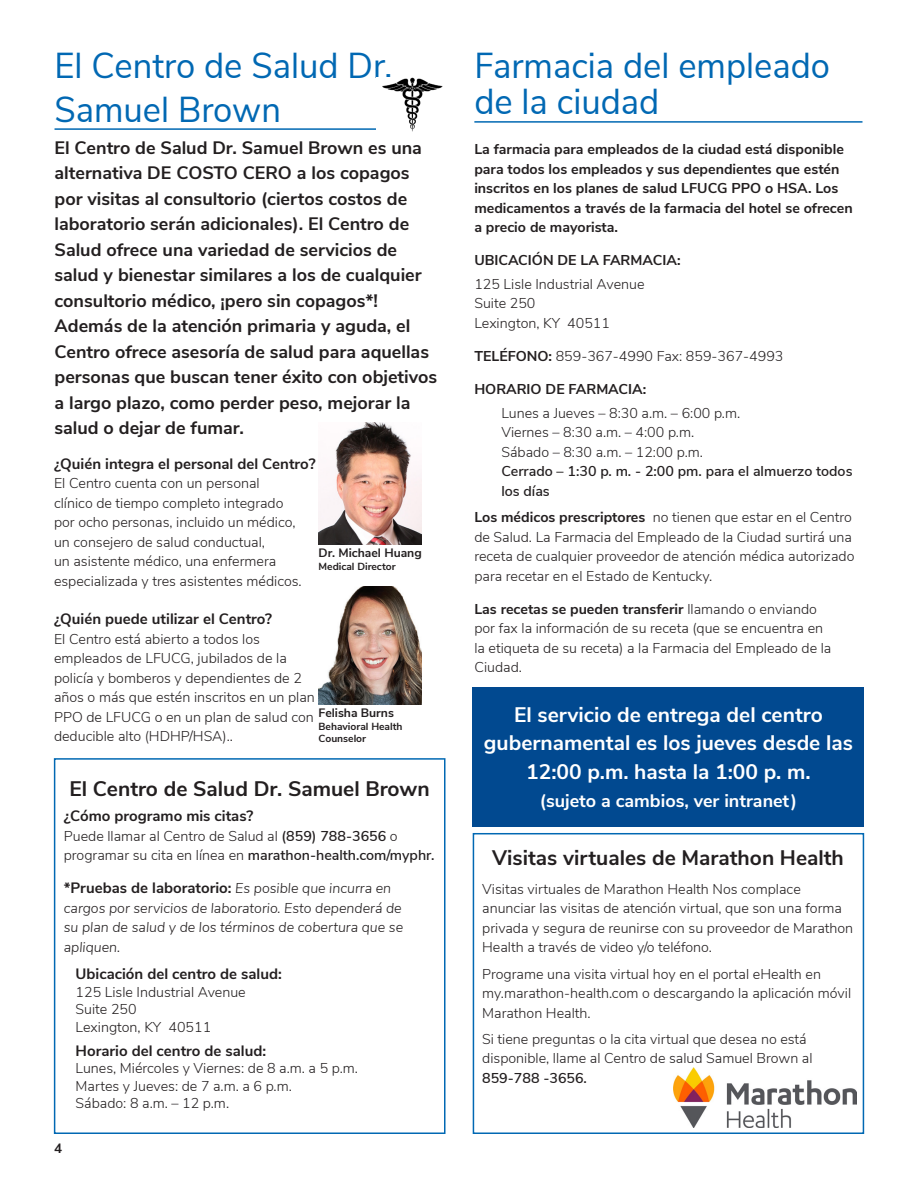
<style>
.page{position:relative;width:918px;height:1188px;background:#fff}
.page>*{position:absolute;margin:0;border:0;box-sizing:border-box;transform-origin:0 0}
.t1{font:36px/43.2px "Nunito Sans";color:#0168b3;scale:.96 1}
.t2{font:700 21px/28.5px "Nunito Sans";color:#fff;text-align:center}
.t3{font:700 21px "Nunito Sans";color:#231f20}
.t4{font:700 18px/25.5px "Nunito Sans";color:#231f20}
.t5{font:700 18px "Nunito Sans";color:#fff}
.t6{font:700 15px "Nunito Sans";color:#231f20}
.t7{font:300 14.25px/19.5px "Nunito Sans";color:#231f20}
.t8{font:700 14.25px/19.5px "Nunito Sans";color:#231f20}
.t9{font:italic 300 14.25px/19.5px "Nunito Sans";color:#231f20;text-align:justify}
.t10{font:600 14.25px/19.5px "Nunito Sans";color:#231f20}
.t11{font:700 13.5px "Nunito Sans";color:#231f20}
.t12{font:700 12.15px "Nunito Sans";color:#231f20}
.t13{font:700 10.2px/12.3px "Nunito Sans";color:#231f20}
.s1{font-weight:600}
.s2{font-weight:300;font-style:italic;font-size:14.25px}
.s3{font-weight:700}
</style>
<div class="page">
<div style="left:473px;top:833px;width:391px;height:301px;border:2px solid #0168b3"></div>
<hr style="left:55px;top:128px;width:390px;height:2px;background:#0168b3">
<img style="left:376px;top:78px;width:69px;height:53px">
<hr style="left:474px;top:121px;width:388px;height:2px;background:#0168b3">
<div style="left:54px;top:758px;width:392px;height:376px;border:2px solid #0168b3"></div>
<img style="left:319px;top:423px;width:103px;height:122px">
<div style="left:473px;top:687px;width:391px;height:139px;background:#014990"></div>
<img style="left:674px;top:1068px;width:183px;height:60px">
<img style="left:319px;top:586px;width:103px;height:119px">
<p class="t1" style="left:55px;top:42px;width:353px">El Centro de Salud Dr.<br>Samuel Brown</p>
<p class="t4" style="left:55px;top:134px;width:384px">El Centro de Salud Dr. Samuel Brown es una alternativa DE COSTO CERO a los copagos por visitas al consultorio (ciertos costos de laboratorio serán adicionales). El Centro de Salud ofrece una variedad de servicios de salud y bienestar similares a los de cualquier consultorio médico, ¡pero sin copagos*!<br>Además de la atención primaria y aguda, el Centro ofrece asesoría de salud para aquellas personas que buscan tener éxito con objetivos a largo plazo, como perder peso, mejorar la salud o dejar de fumar.</p>
<p class="t6" style="left:54px;top:453px;width:263px">¿Quién integra el personal del Centro?</p>
<p class="t7" style="left:54px;top:473px;width:249px">El Centro cuenta con un personal clínico de tiempo completo integrado por ocho personas, incluido un médico, un consejero de salud conductual,<br>un asistente médico, una enfermera especializada y tres asistentes médicos.</p>
<p class="t6" style="left:54px;top:608px;width:220px">¿Quién puede utilizar el Centro?</p>
<p class="t7" style="left:54px;top:628px;width:262px">El Centro está abierto a todos los empleados de LFUCG, jubilados de la policía y bomberos y dependientes de 2 años o más que estén inscritos en un plan PPO de LFUCG o en un plan de salud con deducible alto (HDHP/HSA)..</p>
<p class="t12" style="left:319px;top:544px;width:105px">Dr. Michael Huang</p>
<p class="t13" style="left:319px;top:560px;width:79px">Medical Director</p>
<p class="t12" style="left:319px;top:704px;width:77px">Felisha Burns</p>
<p class="t13" style="left:319px;top:719px;width:85px">Behavioral Health<br>Counselor</p>
<p class="t3" style="left:70px;top:774px;width:362px">El Centro de Salud Dr. Samuel Brown</p>
<p class="t6" style="left:64px;top:805px;width:191px">¿Cómo programo mis citas?</p>
<p class="t7" style="left:64px;top:825px;width:372px">Puede llamar al Centro de Salud al <span class="s1">(859) 788-3656</span> o programar su cita en línea en <span class="s1">marathon-health.com/myphr.</span></p>
<p class="t6" style="left:64px;top:877px;width:329px">*Pruebas de laboratorio: <span class="s2">Es posible que incurra en</span></p>
<p class="t9" style="left:64px;top:897px;width:341px">cargos por servicios de laboratorio. Esto dependerá de su plan de salud y de los términos de cobertura que se apliquen.</p>
<p class="t6" style="left:76px;top:963px;width:208px">Ubicación del centro de salud:</p>
<p class="t7" style="left:76px;top:981px;width:172px">125 Lisle Industrial Avenue</p>
<p class="t7" style="left:76px;top:998px;width:63px">Suite 250</p>
<p class="t7" style="left:76px;top:1016px;width:137px">Lexington, KY 40511</p>
<p class="t6" style="left:76px;top:1040px;width:192px">Horario del centro de salud:</p>
<p class="t7" style="left:76px;top:1058px;width:284px">Lunes, Miércoles y Viernes: de 8 a.m. a 5 p.m.</p>
<p class="t7" style="left:76px;top:1075px;width:218px">Martes y Jueves: de 7 a.m. a 6 p.m.</p>
<p class="t7" style="left:76px;top:1092px;width:155px">Sábado: 8 a.m. – 12 p.m.</p>
<p class="t11" style="left:54px;top:1138px;width:10px">4</p>
<p class="t1" style="left:474px;top:46px;width:372px;line-height:36px">Farmacia del empleado de la ciudad</p>
<p class="t8" style="left:474px;top:139px;width:380px">La farmacia para empleados de la ciudad está disponible para todos los empleados y sus dependientes que estén inscritos en los planes de salud LFUCG PPO o HSA. Los medicamentos a través de la farmacia del hotel se ofrecen a precio de mayorista.</p>
<p class="t8" style="left:474px;top:250px;width:208px">UBICACIÓN DE LA FARMACIA:</p>
<p class="t7" style="left:474px;top:273px;width:172px">125 Lisle Industrial Avenue</p>
<p class="t7" style="left:474px;top:293px;width:63px">Suite 250</p>
<p class="t7" style="left:474px;top:312px;width:137px">Lexington, KY 40511</p>
<p class="t7" style="left:474px;top:345px;width:311px"><span class="s3">TELÉFONO:</span> 859-367-4990 Fax: 859-367-4993</p>
<p class="t8" style="left:474px;top:378px;width:173px">HORARIO DE FARMACIA:</p>
<p class="t7" style="left:501px;top:402px;width:240px">Lunes a Jueves – 8:30 a.m. – 6:00 p.m.</p>
<p class="t7" style="left:501px;top:422px;width:194px">Viernes – 8:30 a.m. – 4:00 p.m.</p>
<p class="t7" style="left:501px;top:441px;width:203px">Sábado – 8:30 a.m. – 12:00 p.m.</p>
<p class="t10" style="left:501px;top:461px;width:353px">Cerrado – 1:30 p. m. - 2:00 pm. para el almuerzo todos los días</p>
<p class="t7" style="left:474px;top:506px;width:382px"><span class="s3">Los médicos prescriptores</span> no tienen que estar en el Centro de Salud. La Farmacia del Empleado de la Ciudad surtirá una receta de cualquier proveedor de atención médica autorizado para recetar en el Estado de Kentucky.</p>
<p class="t7" style="left:474px;top:598px;width:359px"><span class="s3">Las recetas se pueden transferir</span> llamando o enviando por fax la información de su receta (que se encuentra en la etiqueta de su receta) a la Farmacia del Empleado de la Ciudad.</p>
<p class="t2" style="left:484px;top:699px;width:371px">El servicio de entrega del centro gubernamental es los jueves desde las<br>12:00 p.m. hasta la 1:00 p. m.</p>
<p class="t5" style="left:540px;top:788px;width:259px">(sujeto a cambios, ver intranet)</p>
<p class="t3" style="left:492px;top:843px;width:353px">Visitas virtuales de Marathon Health</p>
<p class="t7" style="left:482px;top:878px;width:373px">Visitas virtuales de Marathon Health Nos complace anunciar las visitas de atención virtual, que son una forma privada y segura de reunirse con su proveedor de Marathon Health a través de video y/o teléfono.</p>
<p class="t7" style="left:482px;top:963px;width:370px">Programe una visita virtual hoy en el portal eHealth en my.marathon-health.com o descargando la aplicación móvil<br>Marathon Health.</p>
<p class="t7" style="left:482px;top:1028px;width:332px">Si tiene preguntas o la cita virtual que desea no está disponible, llame al Centro de salud Samuel Brown al<br><span class="s1">859-788 -3656.</span></p>
</div>
